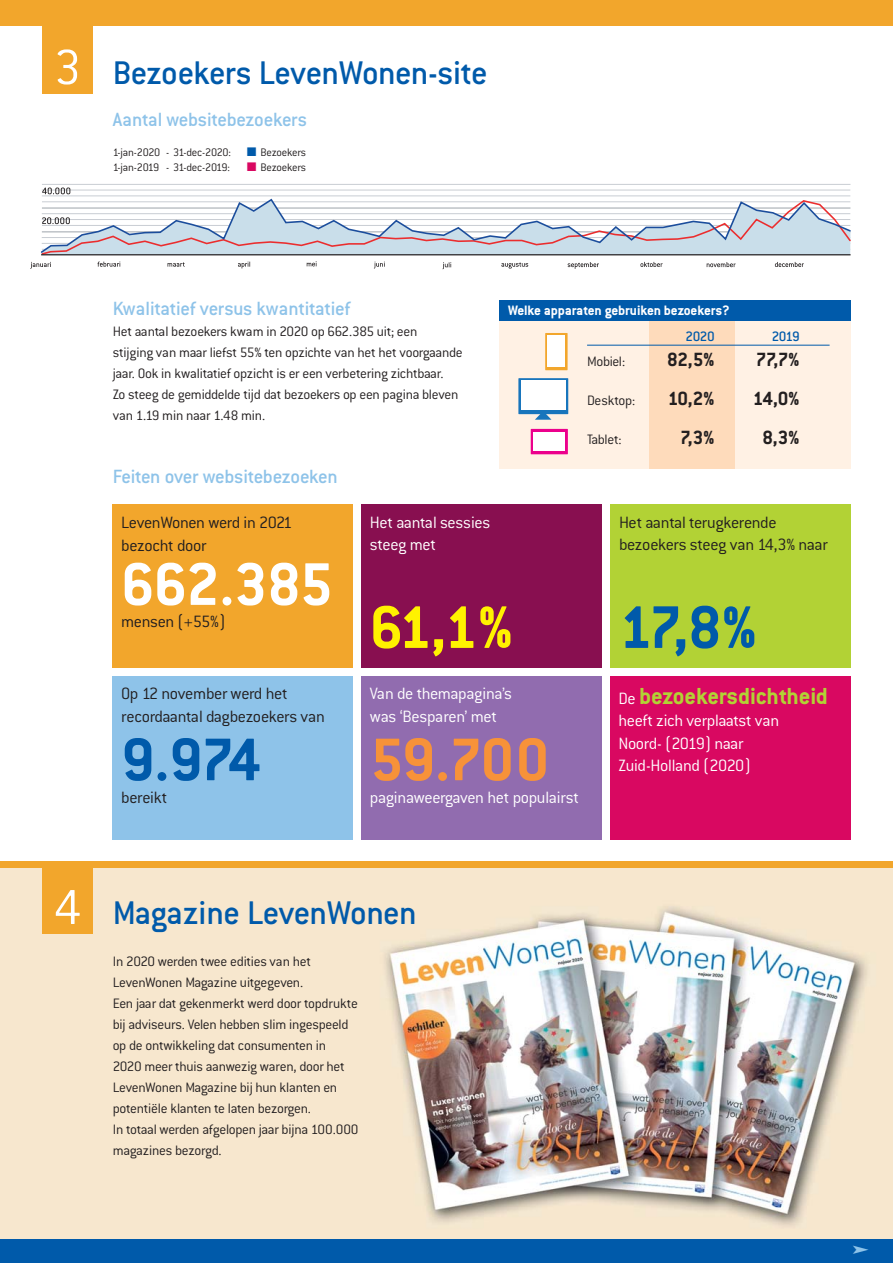
<style>
.page{position:relative;width:893px;height:1263px;background:#fff}
.page>*{position:absolute;margin:0;border:0;box-sizing:border-box;transform-origin:0 0}
.t1{font:700 66px "Conduit ITC";color:#005aaa}
.t2{font:700 66px "Conduit ITC";letter-spacing:-.015em;color:#fff}
.t3{font:700 66px "Conduit ITC";color:#f79239}
.t4{font:700 66px "Conduit ITC";color:#fff200}
.t5{font:300 54px "Conduit ITC";color:#fff}
.t6{font:500 36px "Conduit ITC";letter-spacing:-.02em;color:#005aaa}
.t7{font:700 25.5px "Conduit ITC";letter-spacing:-.005em;color:#b2d235}
.t8{font:500 21px "Conduit ITC";letter-spacing:-.015em;color:#8ec3e9}
.t9{font:700 21px "Conduit ITC";letter-spacing:-.04em;color:#231f20}
.t10{font:21px "Monotype Sorts";color:#8ec3e9}
.t11{font:300 18px/22.5px "Conduit ITC";letter-spacing:-.025em;color:#231f20}
.t12{font:300 18px/22.5px "Conduit ITC";letter-spacing:-.02em;color:#fff}
.t13{font:300 15px/21px "Conduit ITC";letter-spacing:-.02em;color:#231f20}
.t14{font:700 15px "Conduit ITC";letter-spacing:-.005em;color:#fff}
.t15{font:500 15px "Conduit ITC";letter-spacing:-.03em;color:#005aaa}
.t16{font:300 12px "Conduit ITC";letter-spacing:-.025em;color:#231f20}
.s1{font-family:"Monotype Sorts";font-weight:400;color:#005aaa}
.s2{font-family:"Monotype Sorts";font-weight:400;color:#d90861}
.s3{font-weight:300;font-size:18px;color:#fff}
</style>
<div class="page">
<div style="left:499px;top:312px;width:351px;height:156px;background:#fff1e4"></div>
<div style="left:650px;top:317px;width:85px;height:151px;background:#fedbbb"></div>
<img style="left:0;top:867px;width:892px;height:372px">
<div style="left:0;top:0;width:892px;height:26px;background:#f2a62c"></div>
<div style="left:43px;top:21px;width:50px;height:72px;background:#f2a62c"></div>
<hr style="left:42px;top:184px;width:808px;height:1px;background:#c9cdd3">
<hr style="left:42px;top:196px;width:808px;height:1px;background:#c9cdd3">
<hr style="left:42px;top:190px;width:808px;height:1px;background:#c9cdd3">
<svg style="left:42px;top:188px;width:28px;height:6px"></svg>
<hr style="left:41px;top:254px;width:809px;height:1px;background:#231f20">
<svg style="left:30px;top:262px;width:21px;height:7px"></svg>
<svg style="left:97px;top:262px;width:23px;height:5px"></svg>
<svg style="left:167px;top:262px;width:18px;height:5px"></svg>
<svg style="left:238px;top:262px;width:12px;height:6px"></svg>
<svg style="left:307px;top:261px;width:10px;height:5px"></svg>
<svg style="left:374px;top:262px;width:11px;height:7px"></svg>
<svg style="left:442px;top:262px;width:9px;height:7px"></svg>
<svg style="left:501px;top:262px;width:27px;height:6px"></svg>
<svg style="left:567px;top:262px;width:32px;height:7px"></svg>
<svg style="left:640px;top:262px;width:22px;height:5px"></svg>
<svg style="left:706px;top:262px;width:29px;height:5px"></svg>
<svg style="left:774px;top:262px;width:29px;height:5px"></svg>
<svg style="left:40px;top:198px;width:811px;height:56px"></svg>
<div style="left:0;top:1239px;width:892px;height:24px;background:#005aaa"></div>
<div style="left:0;top:861px;width:892px;height:6px;background:#f2a62c"></div>
<div style="left:43px;top:861px;width:50px;height:72px;background:#f2a62c"></div>
<div style="left:545px;top:333px;width:22px;height:37px;background:#f2a62c"></div>
<div style="left:547px;top:335px;width:18px;height:32px;background:#fff"></div>
<div style="left:530px;top:429px;width:38px;height:25px;background:#ec008c"></div>
<div style="left:533px;top:432px;width:31px;height:19px;background:#fff"></div>
<svg style="left:518px;top:378px;width:50px;height:36px"></svg>
<div style="left:521px;top:381px;width:44px;height:29px;background:#fff"></div>
<svg style="left:535px;top:411px;width:16px;height:9px"></svg>
<div style="left:499px;top:300px;width:351px;height:21px;background:#005aaa"></div>
<hr style="left:587px;top:345px;width:242px;height:1px;background:#005aaa">
<div style="left:113px;top:504px;width:240px;height:164px;background:#f2a62c"></div>
<div style="left:361px;top:504px;width:241px;height:164px;background:#880f50"></div>
<div style="left:610px;top:504px;width:240px;height:164px;background:#b2d235"></div>
<div style="left:113px;top:676px;width:240px;height:164px;background:#8ec3e9"></div>
<div style="left:361px;top:676px;width:241px;height:164px;background:#916caf"></div>
<div style="left:610px;top:676px;width:240px;height:164px;background:#d90861"></div>
<h2 class="t5" style="left:54px;top:49px;width:29px">3</h2>
<h3 class="t6" style="left:113px;top:60px;width:376px">Bezoekers LevenWonen-site</h3>
<h3 class="t8" style="left:113px;top:112px;width:196px">Aantal websitebezoekers</h3>
<p class="t16" style="left:113px;top:148px;width:120px">1-jan-2020 - 31-dec-2020:</p>
<p class="t16" style="left:247px;top:148px;width:61px"><span class="s1">■</span> Bezoekers</p>
<p class="t16" style="left:113px;top:163px;width:119px">1-jan-2019 - 31-dec-2019:</p>
<p class="t16" style="left:247px;top:163px;width:61px"><span class="s2">■</span> Bezoekers</p>
<h3 class="t8" style="left:113px;top:301px;width:239px">Kwalitatief versus kwantitatief</h3>
<p class="t14" style="left:508px;top:305px;width:223px">Welke apparaten gebruiken bezoekers?</p>
<p class="t13" style="left:113px;top:322px;width:351px">Het aantal bezoekers kwam in 2020 op 662.385 uit; een<br>stijging van maar liefst 55% ten opzichte van het het voorgaande jaar. Ook in kwalitatief opzicht is er een verbetering zichtbaar.<br>Zo steeg de gemiddelde tijd dat bezoekers op een pagina bleven van 1.19 min naar 1.48 min.</p>
<p class="t15" style="left:685px;top:331px;width:31px">2020</p>
<p class="t15" style="left:771px;top:331px;width:30px">2019</p>
<p class="t13" style="left:587px;top:353px;width:40px">Mobiel:</p>
<h3 class="t9" style="left:667px;top:353px;width:49px">82,5%</h3>
<h3 class="t9" style="left:755px;top:353px;width:46px">77,7%</h3>
<p class="t13" style="left:587px;top:392px;width:50px">Desktop:</p>
<h3 class="t9" style="left:668px;top:392px;width:48px">10,2%</h3>
<h3 class="t9" style="left:752px;top:392px;width:48px">14,0%</h3>
<p class="t13" style="left:587px;top:431px;width:36px">Tablet:</p>
<h3 class="t9" style="left:680px;top:431px;width:36px">7,3%</h3>
<h3 class="t9" style="left:762px;top:431px;width:39px">8,3%</h3>
<h3 class="t8" style="left:113px;top:469px;width:226px">Feiten over websitebezoeken</h3>
<p class="t11" style="left:121px;top:513px;width:173px">LevenWonen werd in 2021 bezocht door</p>
<h1 class="t2" style="left:121px;top:562px;width:213px">662.385</h1>
<p class="t11" style="left:121px;top:612px;width:106px">mensen (+55%)</p>
<p class="t11" style="left:121px;top:684px;width:205px">Op 12 november werd het recordaantal dagbezoekers van</p>
<h1 class="t1" style="left:121px;top:737px;width:141px">9.974</h1>
<p class="t11" style="left:121px;top:788px;width:48px">bereikt</p>
<p class="t12" style="left:370px;top:513px;width:122px">Het aantal sessies steeg met</p>
<h1 class="t4" style="left:370px;top:605px;width:145px">61,1%</h1>
<p class="t12" style="left:370px;top:684px;width:143px">Van de themapagina’s was ‘Besparen’ met</p>
<h1 class="t3" style="left:370px;top:737px;width:181px">59.700</h1>
<p class="t12" style="left:370px;top:788px;width:211px">paginaweergaven het populairst</p>
<p class="t11" style="left:619px;top:513px;width:210px">Het aantal terugkerende bezoekers steeg van 14,3% naar</p>
<h1 class="t1" style="left:619px;top:605px;width:140px">17,8%</h1>
<h3 class="t7" style="left:618px;top:687px;width:211px"><span class="s3">De</span> bezoekersdichtheid</h3>
<p class="t12" style="left:618px;top:711px;width:162px">heeft zich verplaatst van<br>Noord- (2019) naar<br>Zuid-Holland (2020)</p>
<h2 class="t5" style="left:54px;top:889px;width:29px">4</h2>
<h3 class="t6" style="left:113px;top:900px;width:305px">Magazine LevenWonen</h3>
<p class="t13" style="left:113px;top:952px;width:247px">In 2020 werden twee edities van het LevenWonen Magazine uitgegeven.<br>Een jaar dat gekenmerkt werd door topdrukte bij adviseurs. Velen hebben slim ingespeeld op de ontwikkeling dat consumenten in 2020 meer thuis aanwezig waren, door het LevenWonen Magazine bij hun klanten en potentiële klanten te laten bezorgen.<br>In totaal werden afgelopen jaar bijna 100.000 magazines bezorgd.</p>
<h3 class="t10" style="left:850px;top:1240px;width:21px">➤</h3>
</div>
